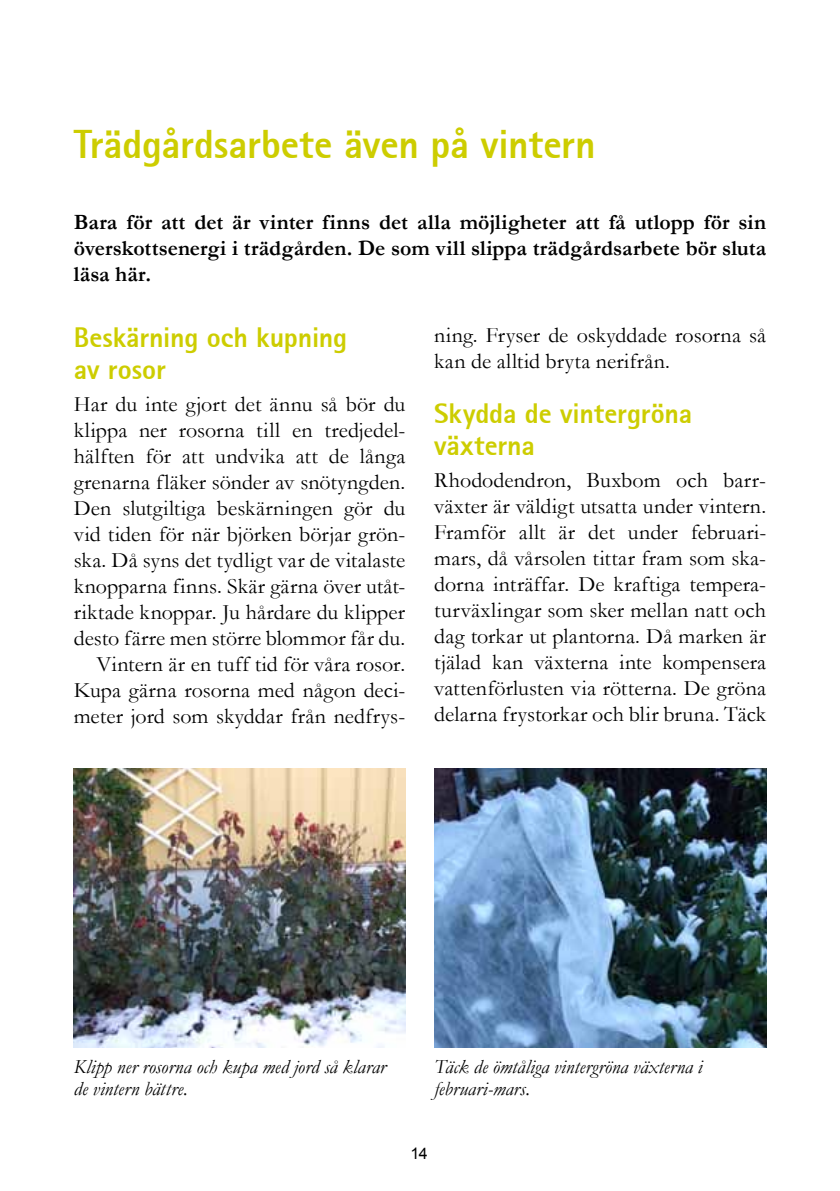
<style>
.page{position:relative;width:840px;height:1191px;background:#fff}
.page>*{position:absolute;margin:0;border:0;box-sizing:border-box;transform-origin:0 0}
.Rubrik_1{font:800 40px "Agfa Rotis Sans Serif";letter-spacing:-.005em;color:#cdcd00}
.Rubrik_2{font:800 28px/32px "Agfa Rotis Sans Serif";letter-spacing:-.005em;color:#cdcd00}
.Brödtext{font:22px/26px "Garamond";letter-spacing:.005em;color:#000;text-align:justify}
.Brödtext_indrag{font:22px/26px "Garamond";letter-spacing:.005em;color:#000;text-align:justify}
.Brödtext-2{font:700 22px/26px "Garamond";letter-spacing:.005em;color:#000;text-align:justify}
.Bildtext{font:italic 20px "Garamond";letter-spacing:.005em;color:#000}
.t1{font:16px "Arial";color:#000}
</style>
<div class="page">
<img style="left:434px;top:768px;width:331px;height:279px">
<img style="left:74px;top:768px;width:331px;height:279px">
<p class="Rubrik_1" style="left:74px;top:119px;width:523px">Trädgårdsarbete även på vintern</p>
<p class="Brödtext-2" style="left:74px;top:209px;width:693px">Bara för att det är vinter finns det alla möjligheter att få utlopp för sin överskottsenergi i trädgården. De som vill slippa trädgårdsarbete bör sluta läsa här.</p>
<p class="Rubrik_2" style="left:74px;top:321px;width:275px">Beskärning och kupning av rosor</p>
<p class="Brödtext" style="left:74px;top:391px;width:333px">Har du inte gjort det ännu så bör du klippa ner rosorna till en tredjedel&shy;hälften för att undvika att de långa grenarna fläker sönder av snötyngden.<br>Den slutgiltiga beskärningen gör du vid tiden för när björken börjar grön&shy;ska. Då syns det tydligt var de vitalaste knopparna finns. Skär gärna över utåt&shy;riktade knoppar. Ju hårdare du klipper desto färre men större blommor får du.</p>
<p class="Brödtext_indrag" style="left:74px;top:651px;width:333px;text-indent:23px">Vintern är en tuff tid för våra rosor.<br>Kupa gärna rosorna med någon deci&shy;meter jord som skyddar från nedfrys-</p>
<p class="Brödtext_indrag" style="left:434px;top:322px;width:333px">ning. Fryser de oskyddade rosorna så kan de alltid bryta nerifrån.</p>
<p class="Rubrik_2" style="left:434px;top:397px;width:259px">Skydda de vintergröna växterna</p>
<p class="Brödtext" style="left:434px;top:466px;width:333px">Rhododendron, Buxbom och barr&shy;växter är väldigt utsatta under vintern.<br>Framför allt är det under februari&shy;mars, då vårsolen tittar fram som ska&shy;dorna inträffar. De kraftiga tempera&shy;turväxlingar som sker mellan natt och dag torkar ut plantorna. Då marken är tjälad kan växterna inte kompensera vattenförlusten via rötterna. De gröna delarna frystorkar och blir bruna. Täck</p>
<p class="Bildtext" style="left:74px;top:1053px;width:313px">Klipp ner rosorna och kupa med jord så klarar</p>
<p class="Bildtext" style="left:74px;top:1075px;width:115px">de vintern bättre.</p>
<p class="Bildtext" style="left:434px;top:1053px;width:269px">Täck de ömtåliga vintergröna växterna i</p>
<p class="Bildtext" style="left:434px;top:1075px;width:97px">februari-mars.</p>
<p class="t1" style="left:410px;top:1142px;width:19px">14</p>
</div>
